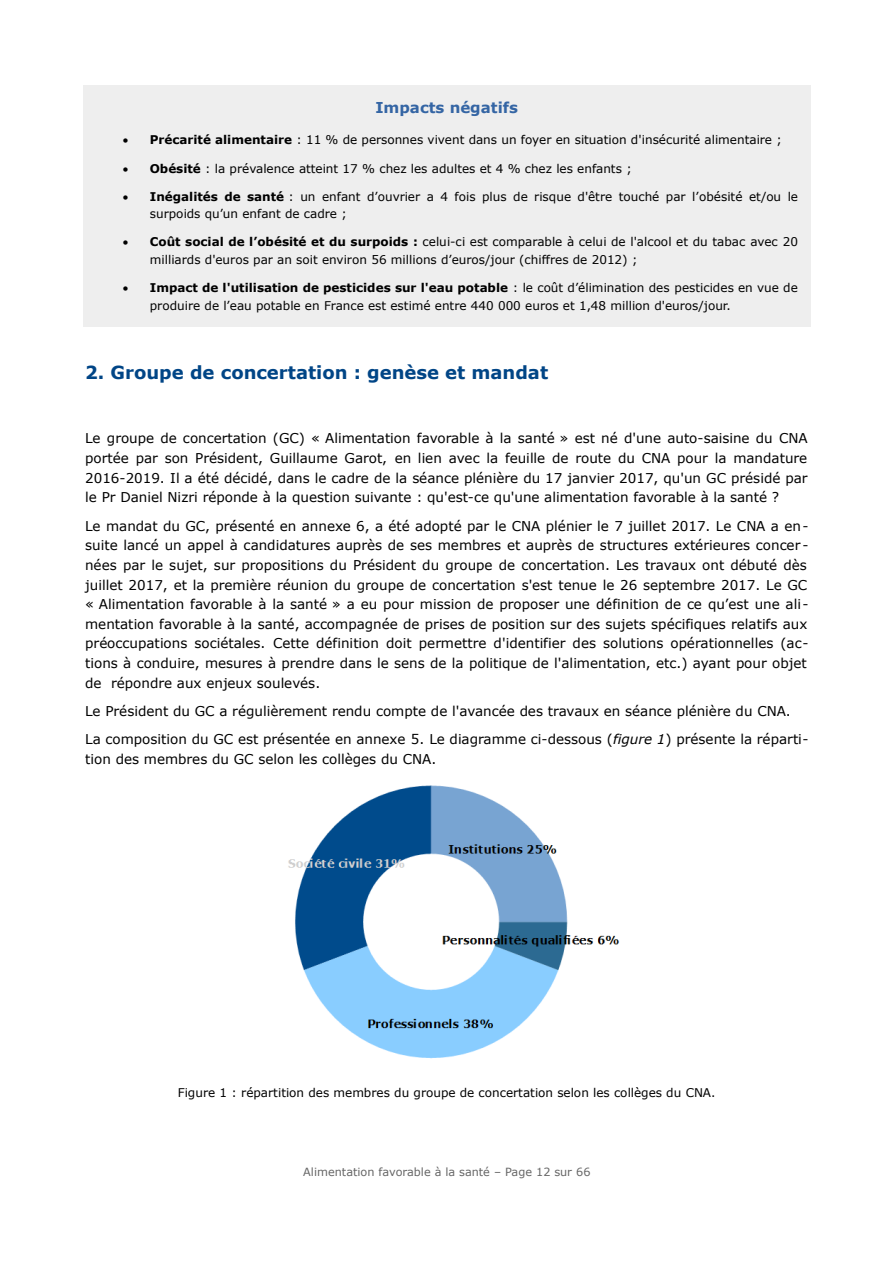
<style>
.page{position:relative;width:893px;height:1263px;background:#fff}
.page>*{position:absolute;margin:0;border:0;box-sizing:border-box;transform-origin:0 0}
.t1{font:700 18px "Verdana";color:#004586}
.t2{font:700 15px "Verdana";color:#3465a4}
.t3{font:13.5px/19.6px "Verdana";color:#000}
.t4{font:12px/17.7px "Verdana";color:#000}
.t5{font:11.25px "Verdana";color:#666}
.s1{font-weight:700}
.s2{font-style:italic}
</style>
<div class="page">
<div style="left:83px;top:85px;width:727px;height:242px;background:#eee"></div>
<img style="left:288px;top:785px;width:332px;height:274px">
<p class="t2" style="left:375px;top:98px;width:144px">Impacts négatifs</p>
<p class="t4" style="left:123px;top:131px;width:660px">• <span class="s1">Précarité alimentaire</span> : 11 % de personnes vivent dans un foyer en situation d'insécurité alimentaire ;</p>
<p class="t4" style="left:123px;top:159px;width:510px">• <span class="s1">Obésité</span> : la prévalence atteint 17 % chez les adultes et 4 % chez les enfants ;</p>
<p class="t4" style="left:150px;top:187px;width:649px;text-indent:-27px">• <span class="s1">Inégalités de santé</span> : un enfant d’ouvrier a 4 fois plus de risque d'être touché par l’obésité et/ou le surpoids qu’un enfant de cadre ;</p>
<p class="t4" style="left:150px;top:233px;width:649px;text-indent:-27px">• <span class="s1">Coût social de l’obésité et du surpoids :</span> celui-ci est comparable à celui de l'alcool et du tabac avec 20 milliards d'euros par an soit environ 56 millions d’euros/jour (chiffres de 2012) ;</p>
<p class="t4" style="left:150px;top:278px;width:649px;text-indent:-27px">• <span class="s1">Impact de l'utilisation de pesticides sur l'eau potable</span> : le coût d’élimination des pesticides en vue de produire de l’eau potable en France est estimé entre 440 000 euros et 1,48 million d'euros/jour.</p>
<h1 class="t1" style="left:85px;top:361px;width:464px">2. Groupe de concertation : genèse et mandat</h1>
<p class="t3" style="left:85px;top:428px;width:724px;text-align:justify">Le groupe de concertation (GC) « Alimentation favorable à la santé » est né d'une auto-saisine du CNA portée par son Président, Guillaume Garot, en lien avec la feuille de route du CNA pour la mandature 2016-2019. Il a été décidé, dans le cadre de la séance plénière du 17 janvier 2017, qu'un GC présidé par le Pr Daniel Nizri réponde à la question suivante : qu'est-ce qu'une alimentation favorable à la santé ?</p>
<p class="t3" style="left:85px;top:515px;width:724px">Le mandat du GC, présenté en annexe 6, a été adopté par le CNA plénier le 7 juillet 2017. Le CNA a en&shy;suite lancé un appel à candidatures auprès de ses membres et auprès de structures extérieures concer - nées par le sujet, sur propositions du Président du groupe de concertation. Les travaux ont débuté dès juillet 2017, et la première réunion du groupe de concertation s'est tenue le 26 septembre 2017. Le GC « Alimentation favorable à la santé » a eu pour mission de proposer une définition de ce qu’est une ali&shy;mentation favorable à la santé, accompagnée de prises de position sur des sujets spécifiques relatifs aux préoccupations sociétales. Cette définition doit permettre d'identifier des solutions opérationnelles (ac&shy;tions à conduire, mesures à prendre dans le sens de la politique de l'alimentation, etc.) ayant pour objet de répondre aux enjeux soulevés.</p>
<p class="t3" style="left:85px;top:696px;width:724px;line-height:28.2px">Le Président du GC a régulièrement rendu compte de l'avancée des travaux en séance plénière du CNA.<br>La composition du GC est présentée en annexe 5. Le diagramme ci-dessous (<span class="s2">figure 1</span>) présente la réparti-</p>
<p class="t3" style="left:85px;top:748px;width:352px">tion des membres du GC selon les collèges du CNA.</p>
<p class="t4" style="left:178px;top:1083px;width:539px">Figure 1 : répartition des membres du groupe de concertation selon les collèges du CNA.</p>
<p class="t5" style="left:303px;top:1164px;width:289px">Alimentation favorable à la santé – Page 12 sur 66</p>
</div>
